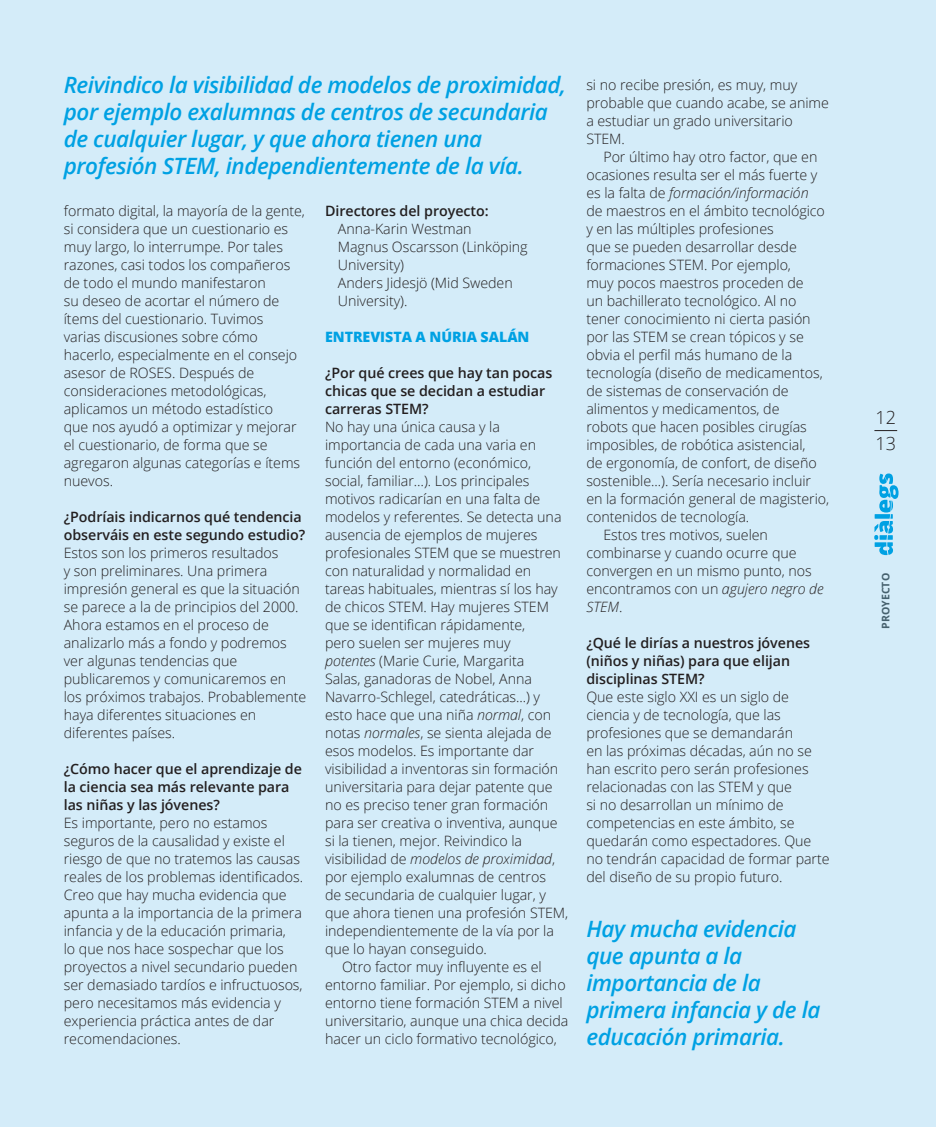
<style>
.page{position:relative;width:936px;height:1127px;background:#fff}
.page>*{position:absolute;margin:0;border:0;box-sizing:border-box;transform-origin:0 0}
.TEXTOS{font:italic 600 22.5px/27px "Open Sans";letter-spacing:-.02em;color:#00a1e3}
.TEXTOS-2{font:300 18px "Open Sans";color:#231f20}
.TEXTOS-3{font:300 14.25px/18px "Open Sans";letter-spacing:-.005em;color:#231f20}
.TEXTOS-4{font:600 14.25px/18px "Open Sans";letter-spacing:-.005em;color:#231f20}
.TEXTOS-5{font:800 14.25px "Open Sans";letter-spacing:-.005em;color:#00a1e3}
.t1{font:700 10.5px "Open Sans";color:#46616e}
.s1{font-style:italic}
</style>
<div class="page">
<div style="left:0;top:0;width:935px;height:1127px;background:#d4ecf9"></div>
<svg style="left:874px;top:473px;width:24px;height:82px"></svg>
<svg style="left:874px;top:430px;width:23px;height:1px"></svg>
<p class="TEXTOS" style="left:64px;top:71px;width:503px">Reivindico la visibilidad de modelos de proximidad, por ejemplo exalumnas de centros de secundaria de cualquier lugar, y que ahora tienen una profesión STEM, independientemente de la vía.</p>
<p class="TEXTOS-3" style="left:64px;top:201px;width:242px">formato digital, la mayoría de la gente, si considera que un cuestionario es muy largo, lo interrumpe. Por tales razones, casi todos los compañeros de todo el mundo manifestaron<br>su deseo de acortar el número de ítems del cuestionario. Tuvimos<br>varias discusiones sobre cómo hacerlo, especialmente en el consejo asesor de ROSES. Después de consideraciones metodológicas, aplicamos un método estadístico<br>que nos ayudó a optimizar y mejorar el cuestionario, de forma que se agregaron algunas categorías e ítems nuevos.</p>
<p class="TEXTOS-4" style="left:64px;top:508px;width:243px">¿Podríais indicarnos qué tendencia observáis en este segundo estudio?</p>
<p class="TEXTOS-3" style="left:64px;top:543px;width:244px">Estos son los primeros resultados<br>y son preliminares. Una primera impresión general es que la situación se parece a la de principios del 2000.<br>Ahora estamos en el proceso de analizarlo más a fondo y podremos ver algunas tendencias que publicaremos y comunicaremos en los próximos trabajos. Probablemente haya diferentes situaciones en diferentes países.</p>
<p class="TEXTOS-4" style="left:64px;top:760px;width:240px">¿Cómo hacer que el aprendizaje de la ciencia sea más relevante para las niñas y las jóvenes?</p>
<p class="TEXTOS-3" style="left:64px;top:813px;width:241px">Es importante, pero no estamos seguros de la causalidad y existe el riesgo de que no tratemos las causas reales de los problemas identificados.<br>Creo que hay mucha evidencia que apunta a la importancia de la primera infancia y de la educación primaria,<br>lo que nos hace sospechar que los proyectos a nivel secundario pueden ser demasiado tardíos e infructuosos, pero necesitamos más evidencia y experiencia práctica antes de dar recomendaciones.</p>
<p class="TEXTOS-4" style="left:325px;top:202px;width:165px">Directores del proyecto:</p>
<p class="TEXTOS-3" style="left:338px;top:219px;width:135px">Anna-Karin Westman</p>
<p class="TEXTOS-3" style="left:338px;top:237px;width:191px">Magnus Oscarsson (Linköping<br>University)</p>
<p class="TEXTOS-3" style="left:338px;top:273px;width:176px">Anders Jidesjö (Mid Sweden<br>University).</p>
<p class="TEXTOS-5" style="left:325px;top:326px;width:206px">ENTREVISTA A NÚRIA SALÁN</p>
<p class="TEXTOS-4" style="left:325px;top:364px;width:229px">¿Por qué crees que hay tan pocas chicas que se decidan a estudiar carreras STEM?</p>
<p class="TEXTOS-3" style="left:325px;top:417px;width:245px">No hay una única causa y la importancia de cada una varia en función del entorno (económico, social, familiar…). Los principales motivos radicarían en una falta de modelos y referentes. Se detecta una ausencia de ejemplos de mujeres profesionales STEM que se muestren con naturalidad y normalidad en tareas habituales, mientras sí los hay de chicos STEM. Hay mujeres STEM que se identifican rápidamente,<br>pero suelen ser mujeres muy<br><span class="s1">potentes</span> (Marie Curie, Margarita<br>Salas, ganadoras de Nobel, Anna Navarro-Schlegel, catedráticas...) y esto hace que una niña <span class="s1">normal</span>, con notas <span class="s1">normales</span>, se sienta alejada de esos modelos. Es importante dar visibilidad a inventoras sin formación universitaria para dejar patente que no es preciso tener gran formación para ser creativa o inventiva, aunque si la tienen, mejor. Reivindico la visibilidad de <span class="s1">modelos de proximidad</span>, por ejemplo exalumnas de centros<br>de secundaria de cualquier lugar, y que ahora tienen una profesión STEM, independientemente de la vía por la que lo hayan conseguido.</p>
<p class="TEXTOS-3" style="left:325px;top:957px;width:245px;text-indent:17px">Otro factor muy influyente es el entorno familiar. Por ejemplo, si dicho entorno tiene formación STEM a nivel universitario, aunque una chica decida hacer un ciclo formativo tecnológico,</p>
<p class="TEXTOS-3" style="left:586px;top:75px;width:244px">si no recibe presión, es muy, muy probable que cuando acabe, se anime a estudiar un grado universitario<br>STEM.</p>
<p class="TEXTOS-3" style="left:586px;top:147px;width:244px;text-indent:17px">Por último hay otro factor, que en ocasiones resulta ser el más fuerte y es la falta de <span class="s1">formación/información<br></span>de maestros en el ámbito tecnológico y en las múltiples profesiones<br>que se pueden desarrollar desde formaciones STEM. Por ejemplo,<br>muy pocos maestros proceden de<br>un bachillerato tecnológico. Al no tener conocimiento ni cierta pasión por las STEM se crean tópicos y se obvia el perfil más humano de la tecnología (diseño de medicamentos, de sistemas de conservación de alimentos y medicamentos, de<br>robots que hacen posibles cirugías imposibles, de robótica asistencial,<br>de ergonomía, de confort, de diseño sostenible...). Sería necesario incluir en la formación general de magisterio, contenidos de tecnología.</p>
<p class="TEXTOS-3" style="left:586px;top:525px;width:239px;text-indent:17px">Estos tres motivos, suelen combinarse y cuando ocurre que convergen en un mismo punto, nos encontramos con un <span class="s1">agujero negro de<br>STEM</span>.</p>
<p class="TEXTOS-4" style="left:586px;top:634px;width:225px">¿Qué le dirías a nuestros jóvenes (niños y niñas) para que elijan disciplinas STEM?</p>
<p class="TEXTOS-3" style="left:586px;top:687px;width:245px">Que este siglo XXI es un siglo de ciencia y de tecnología, que las profesiones que se demandarán<br>en las próximas décadas, aún no se han escrito pero serán profesiones relacionadas con las STEM y que<br>si no desarrollan un mínimo de competencias en este ámbito, se quedarán como espectadores. Que no tendrán capacidad de formar parte del diseño de su propio futuro.</p>
<p class="TEXTOS" style="left:586px;top:915px;width:236px">Hay mucha evidencia que apunta a la importancia de la primera infancia y de la educación primaria.</p>
<p class="TEXTOS-2" style="left:875px;top:406px;width:22px">12</p>
<p class="TEXTOS-2" style="left:875px;top:431px;width:22px">13</p>
<p class="t1" style="left:878px;top:628px;width:57px;rotate:-90deg">PROYECTO</p>
</div>
